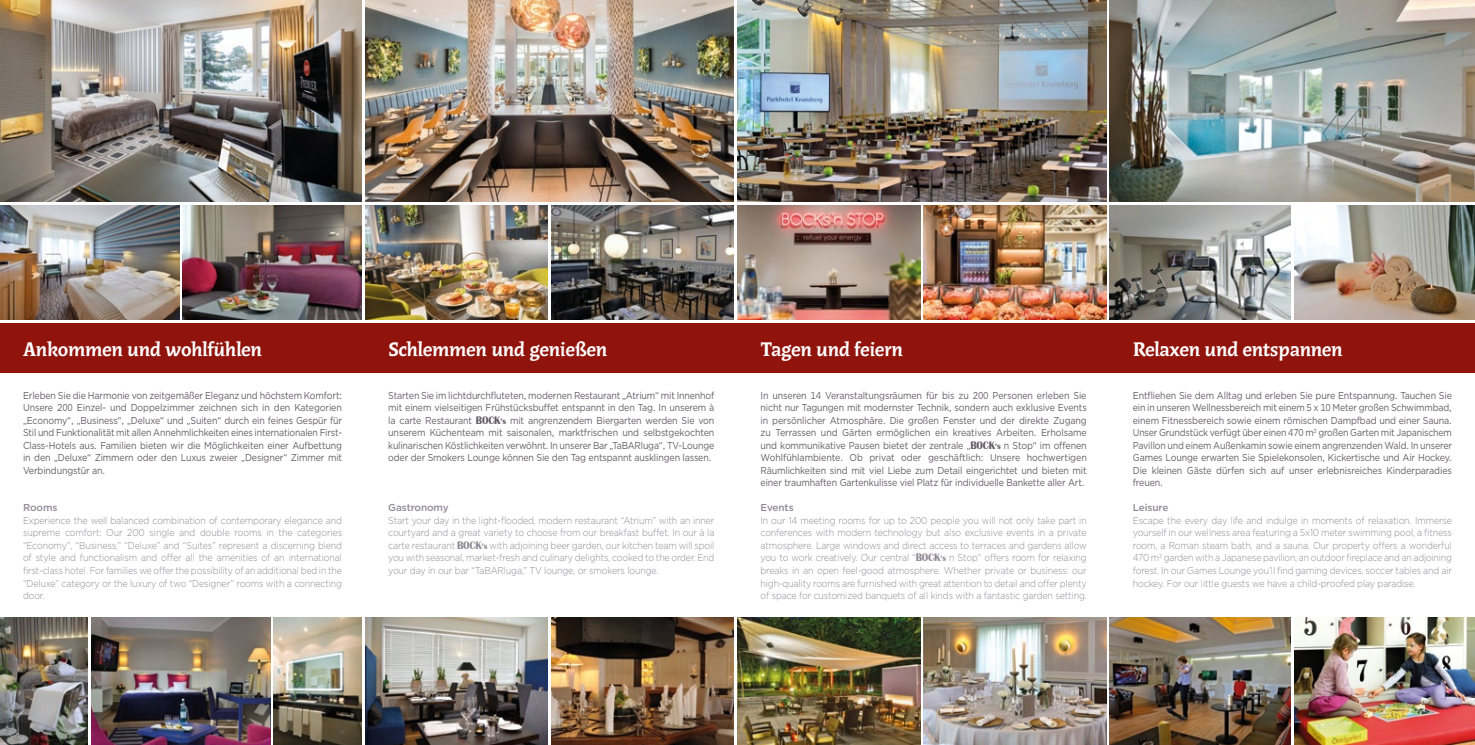
<style>
.page{position:relative;width:1475px;height:745px;background:#fff}
.page>*{position:absolute;margin:0;border:0;box-sizing:border-box;transform-origin:0 0}
.t1{font:21.25px "Rayuela Negra";letter-spacing:-.02em;color:#fff}
.t2{font:10px/12.5px "Gotham";letter-spacing:-.015em;color:#625e66;text-align:justify;scale:.89 1}
.t3{font:300 10px/12.5px "Gotham";letter-spacing:-.015em;color:#8e8b93;text-align:justify;scale:.89 1}
.t4{font:500 10px "Gotham";letter-spacing:-.01em;color:#8e8b93}
.s1{font-family:"Britannic";font-weight:700;font-size:11.25px}
.s2{font-family:"Britannic";font-weight:700;font-size:8.75px}
</style>
<div class="page">
<div style="left:0;top:322px;width:365px;height:50px;background:#90140c"></div>
<div style="left:365px;top:322px;width:372px;height:50px;background:#90140c"></div>
<div style="left:737px;top:322px;width:372px;height:50px;background:#90140c"></div>
<div style="left:1109px;top:322px;width:365px;height:50px;background:#90140c"></div>
<img style="left:0;top:0;width:361px;height:201px">
<img style="left:365px;top:0;width:368px;height:201px">
<img style="left:1109px;top:0;width:365px;height:201px">
<img style="left:365px;top:205px;width:182px;height:114px">
<img style="left:551px;top:205px;width:182px;height:114px">
<img style="left:737px;top:0;width:369px;height:201px">
<img style="left:737px;top:205px;width:182px;height:114px">
<img style="left:1109px;top:205px;width:181px;height:114px">
<img style="left:1294px;top:205px;width:180px;height:114px">
<img style="left:923px;top:205px;width:183px;height:114px">
<img style="left:274px;top:617px;width:87px;height:127px">
<img style="left:0;top:617px;width:88px;height:127px">
<img style="left:91px;top:617px;width:179px;height:127px">
<img style="left:1109px;top:617px;width:181px;height:127px">
<img style="left:1294px;top:617px;width:180px;height:127px">
<img style="left:365px;top:617px;width:182px;height:127px">
<img style="left:551px;top:617px;width:182px;height:127px">
<img style="left:737px;top:617px;width:182px;height:127px">
<img style="left:923px;top:617px;width:183px;height:127px">
<img style="left:182px;top:205px;width:179px;height:114px">
<img style="left:0;top:205px;width:179px;height:114px">
<h1 class="t1" style="left:23px;top:337px;width:241px">Ankommen und wohlfühlen</h1>
<h1 class="t1" style="left:388px;top:337px;width:220px">Schlemmen und genießen</h1>
<h1 class="t1" style="left:760px;top:337px;width:144px">Tagen und feiern</h1>
<h1 class="t1" style="left:1132px;top:337px;width:211px">Relaxen und entspannen</h1>
<p class="t2" style="left:23px;top:388px;width:360px">Erleben Sie die Harmonie von zeitgemäßer Eleganz und höchstem Komfort:<br>Unsere 200 Einzel- und Doppelzimmer zeichnen sich in den Kategorien „Economy“, „Business“, „Deluxe“ und „Suiten“ durch ein feines Gespür für Stil und Funktionalität mit allen Annehmlichkeiten eines internationalen First-Class-Hotels aus. Familien bieten wir die Möglichkeiten einer Aufbettung in den „Deluxe“ Zimmern oder den Luxus zweier „Designer“ Zimmer mit Verbindungstür an.</p>
<p class="t4" style="left:23px;top:501px;width:36px">Rooms</p>
<p class="t3" style="left:23px;top:513px;width:360px">Experience the well balanced combination of contemporary elegance and supreme comfort: Our 200 single and double rooms in the categories “Economy”, “Business,” “Deluxe” and “Suites” represent a discerning blend of style and functionalism and offer all the amenities of an international first-class hotel. For families we offer the possibility of an additional bed in the “Deluxe” category or the luxury of two “Designer” rooms with a connecting door.</p>
<p class="t2" style="left:1132px;top:388px;width:360px">Entfliehen Sie dem Alltag und erleben Sie pure Entspannung. Tauchen Sie ein in unseren Wellnessbereich mit einem 5 x 10 Meter großen Schwimmbad, einem Fitnessbereich sowie einem römischen Dampfbad und einer Sauna.<br>Unser Grundstück verfügt über einen 470 m<sup>2</sup> großen Garten mit Japanischem Pavillon und einem Außenkamin sowie einem angrenzenden Wald. In unserer Games Lounge erwarten Sie Spielekonsolen, Kickertische und Air Hockey.<br>Die kleinen Gäste dürfen sich auf unser erlebnisreiches Kinderparadies freuen.</p>
<p class="t4" style="left:1132px;top:501px;width:37px">Leisure</p>
<p class="t3" style="left:1132px;top:513px;width:360px">Escape the every day life and indulge in moments of relaxation. Immerse yourself in our wellness area featuring a 5x10 meter swimming pool, a fitness room, a Roman steam bath, and a sauna. Our property offers a wonderful 470 m<sup>2</sup> garden with a Japanese pavilion, an outdoor fireplace and an adjoining forest. In our Games Lounge you’ll find gaming devices, soccer tables and air hockey. For our little guests we have a child-proofed play paradise.</p>
<p class="t2" style="left:388px;top:388px;width:368px">Starten Sie im lichtdurchfluteten, modernen Restaurant „Atrium“ mit Innenhof mit einem vielseitigen Frühstücksbuffet entspannt in den Tag. In unserem à la carte Restaurant <span class="s1">BOCK</span><span class="s2">‘s</span> mit angrenzendem Biergarten werden Sie von unserem Küchenteam mit saisonalen, marktfrischen und selbstgekochten kulinarischen Köstlichkeiten verwöhnt. In unserer Bar „TaBARluga“, TV-Lounge oder der Smokers Lounge können Sie den Tag entspannt ausklingen lassen.</p>
<p class="t2" style="left:760px;top:388px;width:368px">In unseren 14 Veranstaltungsräumen für bis zu 200 Personen erleben Sie nicht nur Tagungen mit modernster Technik, sondern auch exklusive Events in persönlicher Atmosphäre. Die großen Fenster und der direkte Zugang zu Terrassen und Gärten ermöglichen ein kreatives Arbeiten. Erholsame und kommunikative Pausen bietet der zentrale „<span class="s1">BOCK</span><span class="s2">‘s</span> n Stop“ im offenen Wohlfühlambiente. Ob privat oder geschäftlich: Unsere hochwertigen Räumlichkeiten sind mit viel Liebe zum Detail eingerichtet und bieten mit einer traumhaften Gartenkulisse viel Platz für individuelle Bankette aller Art.</p>
<p class="t4" style="left:760px;top:501px;width:35px">Events</p>
<p class="t3" style="left:760px;top:513px;width:368px">In our 14 meeting rooms for up to 200 people you will not only take part in conferences with modern technology but also exclusive events in a private atmosphere. Large windows and direct access to terraces and gardens allow you to work creatively. Our central “<span class="s1">BOCK</span><span class="s2">‘s</span> n Stop” offers room for relaxing breaks in an open feel-good atmosphere. Whether private or business: our high-quality rooms are furnished with great attention to detail and offer plenty of space for customized banquets of all kinds with a fantastic garden setting.</p>
<p class="t4" style="left:388px;top:501px;width:62px">Gastronomy</p>
<p class="t3" style="left:388px;top:513px;width:368px">Start your day in the light-flooded, modern restaurant “Atrium” with an inner courtyard and a great variety to choose from our breakfast buffet. In our à la carte restaurant <span class="s1">BOCK</span><span class="s2">‘s</span> with adjoining beer garden, our kitchen team will spoil you with seasonal, market-fresh and culinary delights, cooked to the order. End your day in our bar “TaBARluga,” TV lounge, or smokers lounge.</p>
</div>
